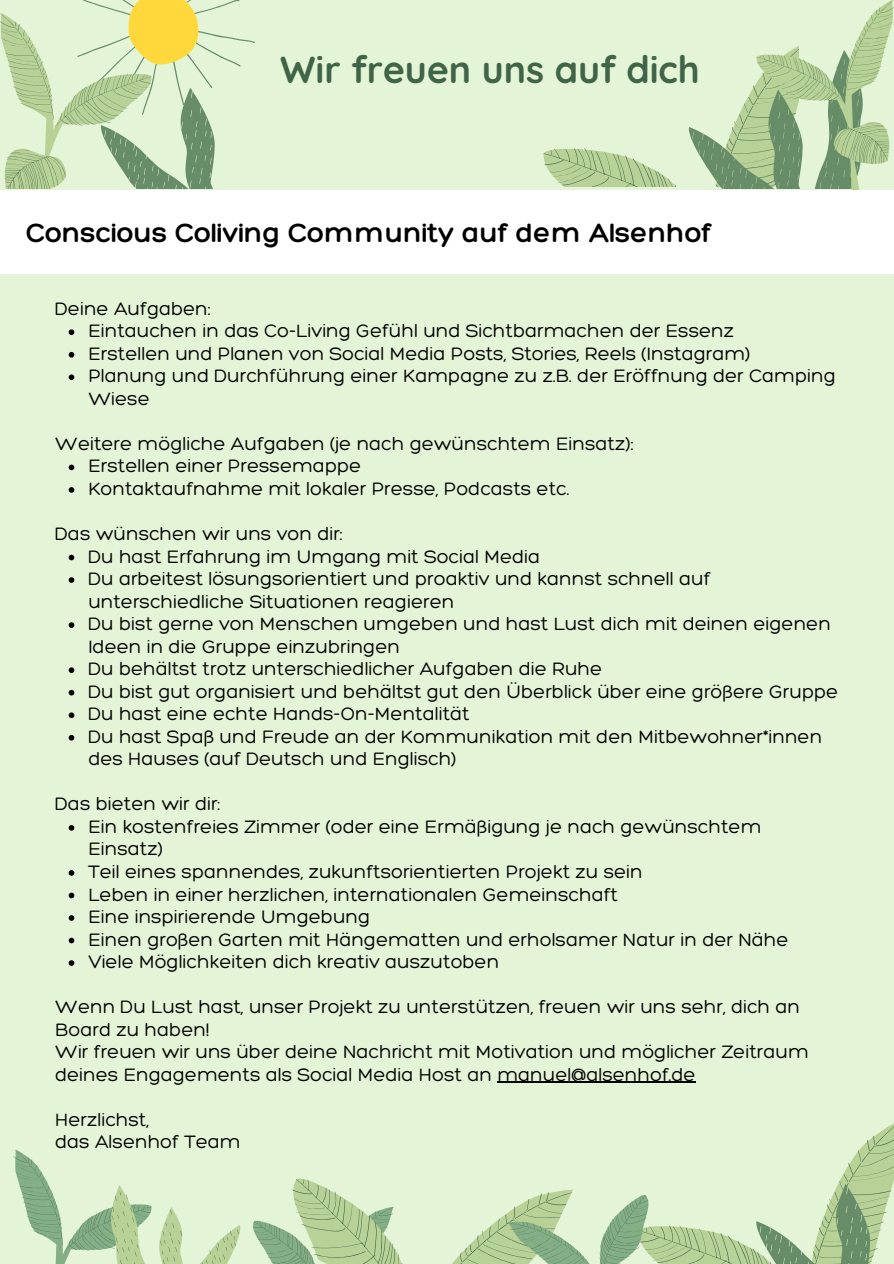
<style>
.page{position:relative;width:894px;height:1264px;background:#fff}
.page>*{position:absolute;margin:0;border:0;box-sizing:border-box;transform-origin:0 0}
.t1{font:700 37.5px "Quicksand";color:#3f6448}
.t2{font:300 28.5px "Hero";color:#000}
.t3{font:300 19.5px/22.5px "Hero";color:#000}
</style>
<div class="page">
<div style="left:0;top:0;width:893px;height:189px;background:#e4f4d7"></div>
<div style="left:0;top:274px;width:893px;height:989px;background:#e4f4d7"></div>
<svg style="left:395px;top:1214px;width:111px;height:49px"></svg>
<svg style="left:69px;top:329px;width:5px;height:6px"></svg>
<svg style="left:69px;top:352px;width:5px;height:5px"></svg>
<svg style="left:69px;top:374px;width:5px;height:6px"></svg>
<svg style="left:69px;top:464px;width:5px;height:6px"></svg>
<svg style="left:69px;top:487px;width:5px;height:6px"></svg>
<svg style="left:69px;top:554px;width:5px;height:6px"></svg>
<svg style="left:69px;top:577px;width:5px;height:6px"></svg>
<svg style="left:69px;top:622px;width:5px;height:6px"></svg>
<svg style="left:69px;top:667px;width:5px;height:6px"></svg>
<svg style="left:69px;top:690px;width:5px;height:5px"></svg>
<svg style="left:69px;top:712px;width:5px;height:6px"></svg>
<svg style="left:69px;top:735px;width:5px;height:5px"></svg>
<svg style="left:69px;top:825px;width:5px;height:5px"></svg>
<svg style="left:69px;top:870px;width:5px;height:5px"></svg>
<svg style="left:69px;top:892px;width:5px;height:6px"></svg>
<svg style="left:69px;top:915px;width:5px;height:5px"></svg>
<svg style="left:69px;top:937px;width:5px;height:6px"></svg>
<svg style="left:69px;top:960px;width:5px;height:5px"></svg>
<hr style="left:497px;top:1081px;width:198px;height:2px;background:#000">
<svg style="left:543px;top:0;width:350px;height:189px"></svg>
<svg style="left:0;top:0;width:255px;height:189px"></svg>
<svg style="left:506px;top:1124px;width:387px;height:139px"></svg>
<svg style="left:13px;top:1150px;width:382px;height:113px"></svg>
<p class="t1" style="left:280px;top:46px;width:421px">Wir freuen uns auf dich</p>
<p class="t2" style="left:26px;top:214px;width:687px">Conscious Coliving Community auf dem Alsenhof</p>
<p class="t3" style="left:55px;top:297px;width:157px">Deine Aufgaben:</p>
<p class="t3" style="left:88px;top:319px;width:647px">Eintauchen in das Co-Living Gefühl und Sichtbarmachen der Essenz</p>
<p class="t3" style="left:88px;top:342px;width:663px">Erstellen und Planen von Social Media Posts, Stories, Reels (Instagram)</p>
<p class="t3" style="left:88px;top:364px;width:748px">Planung und Durchführung einer Kampagne zu z.B. der Eröffnung der Camping<br>Wiese</p>
<p class="t3" style="left:55px;top:432px;width:580px">Weitere mögliche Aufgaben (je nach gewünschtem Einsatz):</p>
<p class="t3" style="left:88px;top:454px;width:274px">Erstellen einer Pressemappe</p>
<p class="t3" style="left:88px;top:477px;width:482px">Kontaktaufnahme mit lokaler Presse, Podcasts etc.</p>
<p class="t3" style="left:55px;top:522px;width:289px">Das wünschen wir uns von dir:</p>
<p class="t3" style="left:88px;top:544px;width:453px">Du hast Erfahrung im Umgang mit Social Media</p>
<p class="t3" style="left:88px;top:567px;width:623px">Du arbeitest lösungsorientiert und proaktiv und kannst schnell auf unterschiedliche Situationen reagieren</p>
<p class="t3" style="left:88px;top:612px;width:744px">Du bist gerne von Menschen umgeben und hast Lust dich mit deinen eigenen<br>Ideen in die Gruppe einzubringen</p>
<p class="t3" style="left:88px;top:657px;width:515px">Du behältst trotz unterschiedlicher Aufgaben die Ruhe</p>
<p class="t3" style="left:88px;top:679px;width:751px">Du bist gut organisiert und behältst gut den Überblick über eine größere Gruppe</p>
<p class="t3" style="left:88px;top:702px;width:383px">Du hast eine echte Hands-On-Mentalität</p>
<p class="t3" style="left:88px;top:724px;width:735px">Du hast Spaß und Freude an der Kommunikation mit den Mitbewohner*innen des Hauses (auf Deutsch und Englisch)</p>
<p class="t3" style="left:55px;top:792px;width:167px">Das bieten wir dir:</p>
<p class="t3" style="left:88px;top:814px;width:674px">Ein kostenfreies Zimmer (oder eine Ermäßigung je nach gewünschtem<br>Einsatz)</p>
<p class="t3" style="left:88px;top:860px;width:555px">Teil eines spannendes, zukunftsorientierten Projekt zu sein</p>
<p class="t3" style="left:88px;top:882px;width:531px">Leben in einer herzlichen, internationalen Gemeinschaft</p>
<p class="t3" style="left:88px;top:905px;width:283px">Eine inspirierende Umgebung</p>
<p class="t3" style="left:88px;top:927px;width:701px">Einen großen Garten mit Hängematten und erholsamer Natur in der Nähe</p>
<p class="t3" style="left:88px;top:950px;width:412px">Viele Möglichkeiten dich kreativ auszutoben</p>
<p class="t3" style="left:55px;top:995px;width:746px">Wenn Du Lust hast, unser Projekt zu unterstützen, freuen wir uns sehr, dich an<br>Board zu haben!</p>
<p class="t3" style="left:55px;top:1040px;width:755px">Wir freuen wir uns über deine Nachricht mit Motivation und möglicher Zeitraum deines Engagements als Social Media Host an manuel@alsenhof.de</p>
<p class="t3" style="left:55px;top:1107px;width:95px">Herzlichst,</p>
<p class="t3" style="left:55px;top:1130px;width:187px">das Alsenhof Team</p>
</div>
